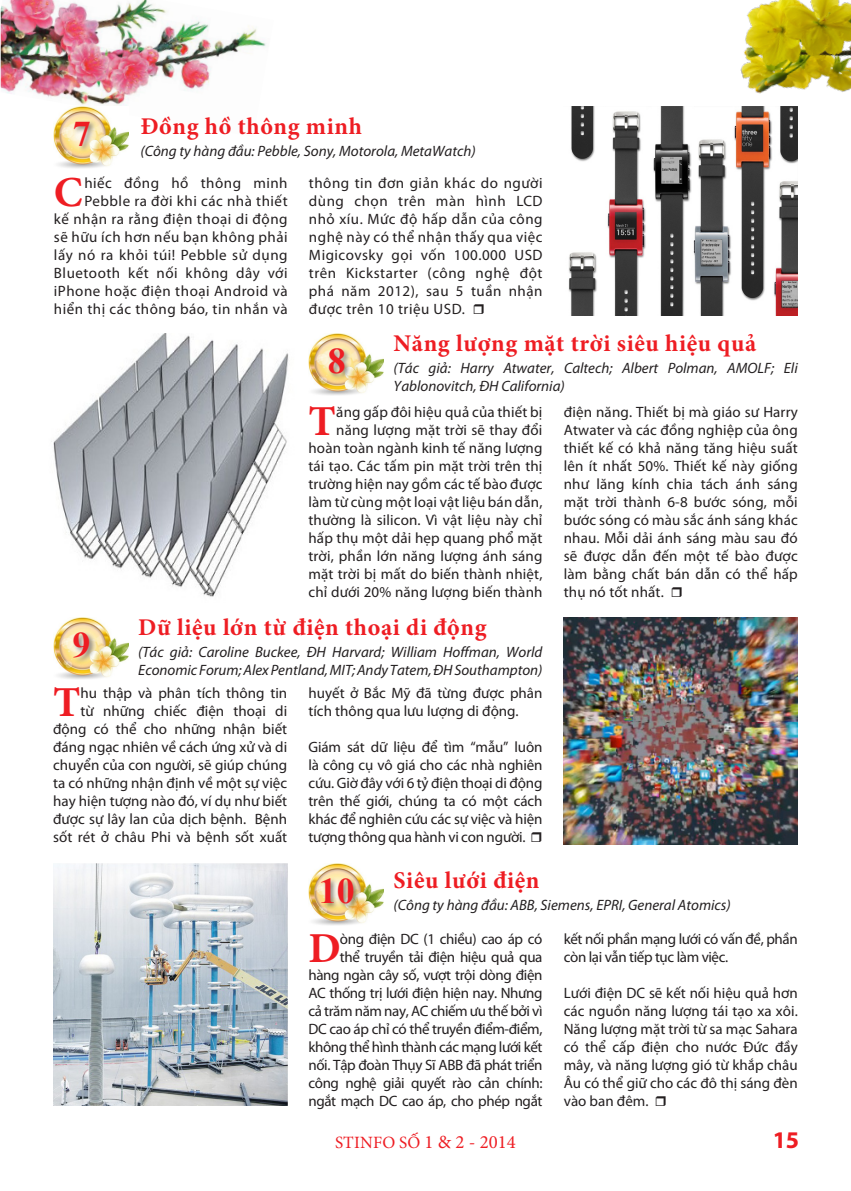
<style>
.page{position:relative;width:851px;height:1191px;background:#fff}
.page>*{position:absolute;margin:0;border:0;box-sizing:border-box;transform-origin:0 0}
.t1{font:700 42.75px "Minion Pro";color:#ee1d23}
.t2{font:700 36px "Times New Roman";color:#ee1d23}
.t3{font:700 24px "Minion Pro";letter-spacing:.025em;color:#ee1d23}
.t4{font:700 24px "Myriad Pro";color:#ee1d23}
.t5{font:17.25px "Minion Pro";letter-spacing:.01em;color:#ee1d23}
.t6{font:15px/18px "Myriad Pro";color:#231f20;text-align:justify}
.t7{font:15px/18px "Myriad Pro";letter-spacing:-.025em;color:#231f20;text-align:right}
.t8{font:italic 15px/18px "Myriad Pro";color:#231f20}
.t9{font:15px/18px "Myriad Pro";letter-spacing:.035em;color:#231f20;text-align:right}
.s1{font-size:18.75px}
</style>
<div class="page">
<img style="left:1px;top:0;width:265px;height:137px">
<img style="left:740px;top:0;width:110px;height:123px">
<img style="left:53px;top:106px;width:75px;height:62px">
<div style="left:72px;top:120px;width:25px;height:33px;background:#231f20;opacity:.5"></div>
<img style="left:568px;top:106px;width:229px;height:209px">
<img style="left:308px;top:333px;width:75px;height:62px">
<div style="left:327px;top:347px;width:25px;height:34px;background:#231f20;opacity:.5"></div>
<img style="left:51px;top:333px;width:238px;height:264px">
<img style="left:53px;top:617px;width:75px;height:62px">
<div style="left:72px;top:630px;width:25px;height:34px;background:#231f20;opacity:.5"></div>
<img style="left:563px;top:617px;width:234px;height:228px">
<img style="left:308px;top:863px;width:75px;height:62px">
<div style="left:320px;top:876px;width:41px;height:34px;background:#231f20;opacity:.5"></div>
<img style="left:53px;top:863px;width:234px;height:243px">
<p class="t2" style="left:73px;top:109px;width:19px">7</p>
<p class="t3" style="left:140px;top:109px;width:223px">Đồng hồ thông minh</p>
<p class="t8" style="left:140px;top:142px;width:337px">(Công ty hàng đầu: Pebble, Sony, Motorola, MetaWatch)</p>
<p class="t9" style="left:54px;top:174px;width:235px">hiếc đồng hồ thông minh<br>Pebble ra đời khi các nhà thiết<br>kế nhận ra rằng điện thoại di động sẽ hữu ích hơn nếu bạn không phải lấy nó ra khỏi túi! Pebble sử dụng<br>Bluetooth kết nối không dây với iPhone hoặc điện thoại Android và hiển thị các thông báo, tin nhắn và</p>
<p class="t6" style="left:309px;top:174px;width:235px">thông tin đơn giản khác do người dùng chọn trên màn hình LCD nhỏ xíu. Mức độ hấp dẫn của công nghệ này có thể nhận thấy qua việc Migicovsky gọi vốn 100.000 USD trên Kickstarter (công nghệ đột phá năm 2012), sau 5 tuần nhận được trên 10 triệu USD.</p>
<p class="t1" style="left:54px;top:162px;width:30px">C</p>
<p class="t2" style="left:328px;top:336px;width:19px">8</p>
<p class="t3" style="left:393px;top:326px;width:364px">Năng lượng mặt trời siêu hiệu quả</p>
<p class="t8" style="left:393px;top:359px;width:405px">(Tác giả: Harry Atwater, Caltech; Albert Polman, AMOLF; Eli<br>Yablonovitch, ĐH California)</p>
<p class="t2" style="left:73px;top:620px;width:19px">9</p>
<p class="t6" style="left:308px;top:403px;width:235px;text-align:right">ăng gấp đôi hiệu quả của thiết bị năng lượng mặt trời sẽ thay đổi hoàn toàn ngành kinh tế năng lượng tái tạo. Các tấm pin mặt trời trên thị trường hiện nay gồm các tế bào được làm từ cùng một loại vật liệu bán dẫn, thường là silicon. Vì vật liệu này chỉ hấp thụ một dải hẹp quang phổ mặt trời, phần lớn năng lượng ánh sáng mặt trời bị mất do biến thành nhiệt, chỉ dưới 20% năng lượng biến thành</p>
<p class="t6" style="left:563px;top:403px;width:235px">điện năng. Thiết bị mà giáo sư Harry Atwater và các đồng nghiệp của ông thiết kế có khả năng tăng hiệu suất lên ít nhất 50%. Thiết kế này giống như lăng kính chia tách ánh sáng mặt trời thành 6-8 bước sóng, mỗi bước sóng có màu sắc ánh sáng khác nhau. Mỗi dải ánh sáng màu sau đó sẽ được dẫn đến một tế bào được làm bằng chất bán dẫn có thể hấp thụ nó tốt nhất.</p>
<p class="t1" style="left:308px;top:391px;width:29px">T</p>
<p class="t3" style="left:138px;top:610px;width:349px">Dữ liệu lớn từ điện thoại di động</p>
<p class="t8" style="left:138px;top:642px;width:405px">(Tác giả: Caroline Buckee, ĐH Harvard; William Hoffman, World<br>Economic Forum; Alex Pentland, MIT; Andy Tatem, ĐH Southampton)</p>
<p class="t6" style="left:53px;top:683px;width:235px;text-align:right">hu thập và phân tích thông tin<br>từ những chiếc điện thoại di động có thể cho những nhận biết đáng ngạc nhiên về cách ứng xử và di chuyển của con người, sẽ giúp chúng ta có những nhận định về một sự việc hay hiện tượng nào đó, ví dụ như biết được sự lây lan của dịch bệnh. Bệnh sốt rét ở châu Phi và bệnh sốt xuất</p>
<p class="t6" style="left:308px;top:683px;width:235px">huyết ở Bắc Mỹ đã từng được phân tích thông qua lưu lượng di động.</p>
<p class="t1" style="left:53px;top:672px;width:29px">T</p>
<p class="t6" style="left:308px;top:737px;width:235px">Giám sát dữ liệu để tìm “mẫu” luôn là công cụ vô giá cho các nhà nghiên cứu. Giờ đây với 6 tỷ điện thoại di động trên thế giới, chúng ta có một cách khác để nghiên cứu các sự việc và hiện tượng thông qua hành vi con người.</p>
<p class="t2" style="left:319px;top:866px;width:37px">10</p>
<p class="t3" style="left:393px;top:863px;width:147px">Siêu lưới điện</p>
<p class="t8" style="left:393px;top:896px;width:339px">(Công ty hàng đầu: ABB, Siemens, EPRI, General Atomics)</p>
<p class="t7" style="left:308px;top:929px;width:235px">òng điện DC (1 chiều) cao áp có<br>thể truyền tải điện hiệu quả qua hàng ngàn cây số, vượt trội dòng điện AC thống trị lưới điện hiện nay. Nhưng cả trăm năm nay, AC chiếm ưu thế bởi vì DC cao áp chỉ có thể truyền điểm-điểm, không thể hình thành các mạng lưới kết nối. Tập đoàn Thụy Sĩ ABB đã phát triển công nghệ giải quyết rào cản chính: ngắt mạch DC cao áp, cho phép ngắt</p>
<p class="t7" style="left:563px;top:929px;width:235px;text-align:left">kết nối phần mạng lưới có vấn đề, phần còn lại vẫn tiếp tục làm việc.</p>
<p class="t1" style="left:308px;top:918px;width:34px">D</p>
<p class="t6" style="left:563px;top:983px;width:235px">Lưới điện DC sẽ kết nối hiệu quả hơn các nguồn năng lượng tái tạo xa xôi.<br>Năng lượng mặt trời từ sa mạc Sahara có thể cấp điện cho nước Đức đầy mây, và năng lượng gió từ khắp châu Âu có thể giữ cho các đô thị sáng đèn vào ban đêm.</p>
<p class="t5" style="left:335px;top:1130px;width:182px">STINFO SỐ <span class="s1">1 &amp; 2 - 2014</span></p>
<p class="t4" style="left:772px;top:1124px;width:28px">15</p>
</div>
